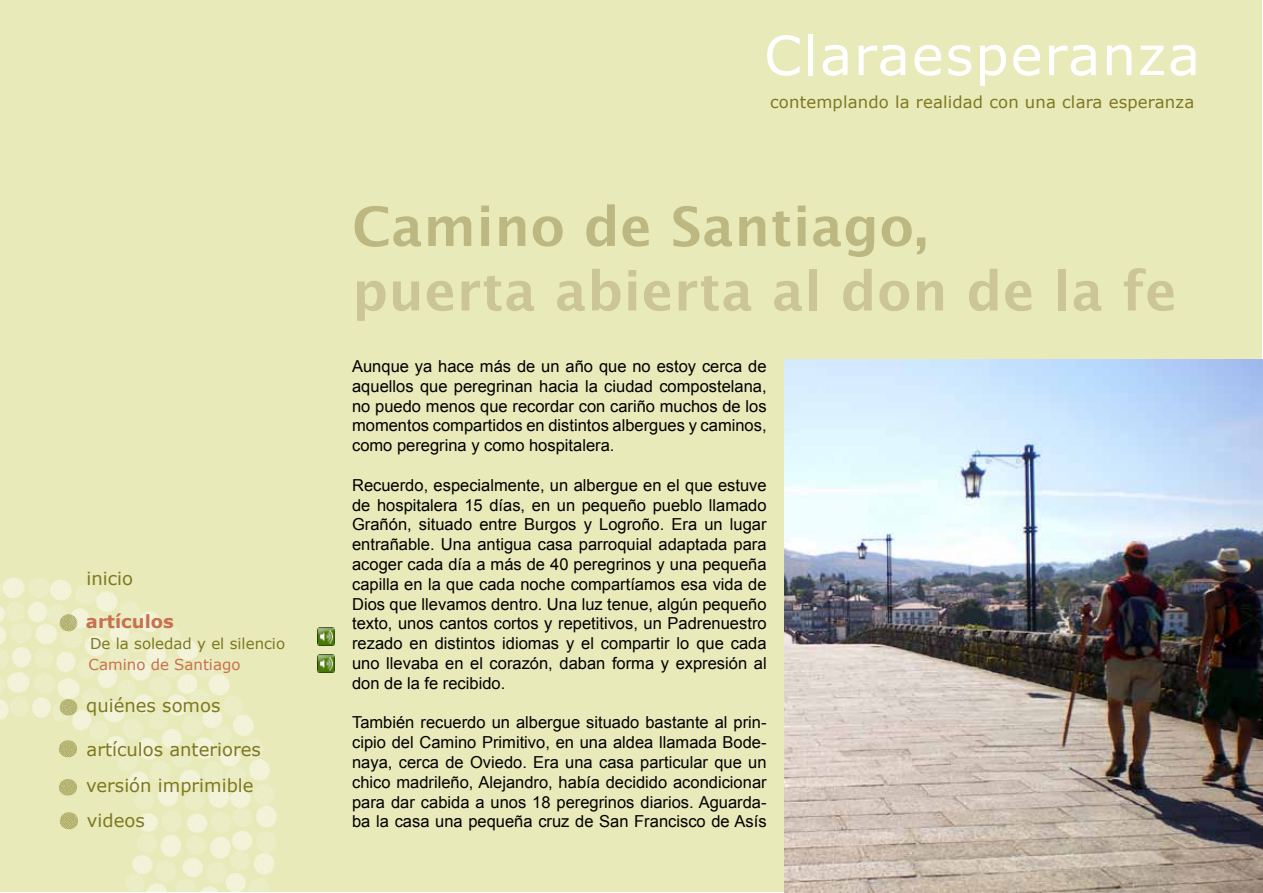
<style>
.page{position:relative;width:1263px;height:893px;background:#fff}
.page>*{position:absolute;margin:0;border:0;box-sizing:border-box;transform-origin:0 0}
.t1{font:700 54px "Lucida Grande";letter-spacing:.01em;color:#cbc597}
.t2{font:700 54px "Lucida Grande";letter-spacing:.01em;color:#bdb881}
.t3{font:54px "Verdana";letter-spacing:.03em;color:#fff}
.t4{font:18px/36.6px "Verdana";color:#7e7820}
.t5{font:700 18px "Verdana";color:#c77150}
.t6{font:16.5px/19.8px "Arial";color:#000;text-align:justify}
.t7{font:16.5px "Verdana";letter-spacing:.01em;color:#7e7820}
.t8{font:15px "Verdana";color:#7e7820}
.t9{font:15px "Verdana";color:#c77150}
</style>
<div class="page">
<div style="left:1px;top:0;width:1261px;height:891px;background:#e8eaba"></div>
<img style="left:0;top:466px;width:358px;height:426px">
<img style="left:55px;top:609px;width:28px;height:27px">
<img style="left:55px;top:693px;width:28px;height:28px">
<img style="left:54px;top:735px;width:28px;height:28px">
<img style="left:317px;top:655px;width:18px;height:18px">
<img style="left:317px;top:627px;width:18px;height:18px">
<img style="left:55px;top:773px;width:27px;height:28px">
<img style="left:56px;top:806px;width:27px;height:28px">
<img style="left:785px;top:360px;width:478px;height:533px">
<p class="t4" style="left:87px;top:560px;width:48px">inicio</p>
<p class="t5" style="left:86px;top:609px;width:89px">artículos</p>
<p class="t8" style="left:90px;top:634px;width:197px">De la soledad y el silencio</p>
<p class="t9" style="left:89px;top:655px;width:153px">Camino de Santiago</p>
<p class="t4" style="left:86px;top:688px;width:136px">quiénes somos</p>
<p class="t4" style="left:86px;top:731px;width:176px">artículos anteriores versión imprimible</p>
<p class="t4" style="left:87px;top:802px;width:59px">videos</p>
<h1 class="t3" style="left:764px;top:21px;width:438px">Claraesperanza</h1>
<p class="t7" style="left:770px;top:92px;width:426px">contemplando la realidad con una clara esperanza</p>
<h1 class="t2" style="left:352px;top:183px;width:577px">Camino de Santiago,</h1>
<h1 class="t1" style="left:352px;top:247px;width:826px">puerta abierta al don de la fe</h1>
<p class="t6" style="left:352px;top:356px;width:416px">Aunque ya hace más de un año que no estoy cerca de aquellos que peregrinan hacia la ciudad compostelana, no puedo menos que recordar con cariño muchos de los momentos compartidos en distintos albergues y caminos, como peregrina y como hospitalera.</p>
<p class="t6" style="left:352px;top:475px;width:416px">Recuerdo, especialmente, un albergue en el que estuve de hospitalera 15 días, en un pequeño pueblo llamado Grañón, situado entre Burgos y Logroño. Era un lugar entrañable. Una antigua casa parroquial adaptada para acoger cada día a más de 40 peregrinos y una pequeña capilla en la que cada noche compartíamos esa vida de Dios que llevamos dentro. Una luz tenue, algún pequeño texto, unos cantos cortos y repetitivos, un Padrenuestro rezado en distintos idiomas y el compartir lo que cada uno llevaba en el corazón, daban forma y expresión al don de la fe recibido.</p>
<p class="t6" style="left:352px;top:713px;width:416px">También recuerdo un albergue situado bastante al prin&shy;cipio del Camino Primitivo, en una aldea llamada Bode&shy;naya, cerca de Oviedo. Era una casa particular que un chico madrileño, Alejandro, había decidido acondicionar para dar cabida a unos 18 peregrinos diarios. Aguarda&shy;ba la casa una pequeña cruz de San Francisco de Asís</p>
</div>
